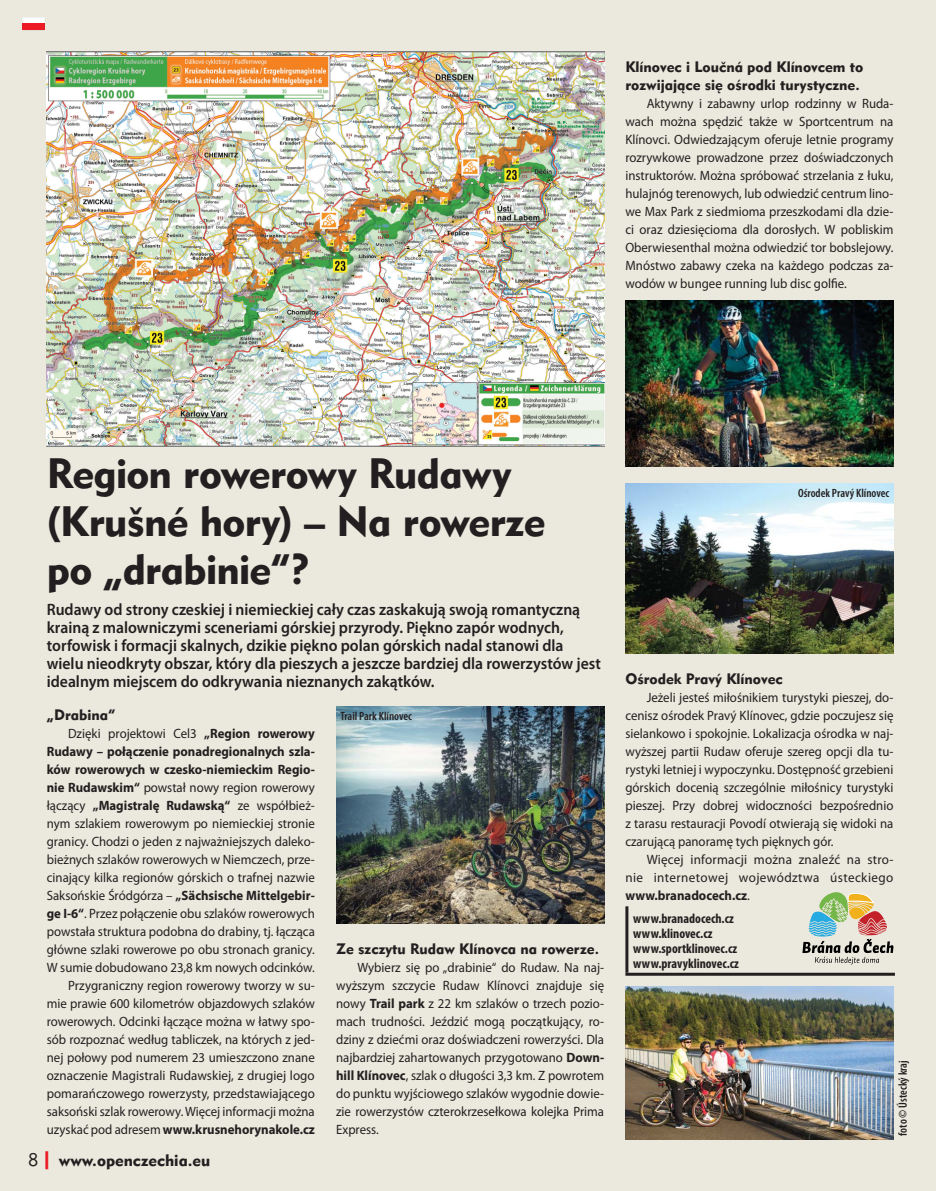
<style>
.page{position:relative;width:936px;height:1191px;background:#fff}
.page>*{position:absolute;margin:0;border:0;box-sizing:border-box;transform-origin:0 0}
.t1{font:42px/48px "Geometric 415 AT Black A";letter-spacing:-.015em;color:#231f20}
.t2{font:600 16.5px/18px "Myriad Pro";color:#231f20;scale:.95 1}
.t3{font:16.5px "Geometric 415 AT Black A";color:#231f20}
.t4{font:15px/18px "Geometric 415 AT Black A";color:#231f20}
.t5{font:13.5px/18px "Myriad Pro";color:#231f20;text-align:justify;scale:.95 1}
.t6{font:13.5px/18px "Myriad Pro";color:#231f20;text-align:justify}
.t7{font:700 condensed 13.5px/15px "Myriad Pro";color:#231f20}
.t8{font:600 condensed 12px "Myriad Pro";color:#231f20}
.s1{font-weight:700}
.s2{font-family:"Geometric 415 AT Lite A";font-size:18px}
.s3{font-size:18px;color:#ed1c24}
</style>
<div class="page">
<div style="left:0;top:0;width:935px;height:1190px;background:#ebe8dd"></div>
<hr style="left:625px;top:906px;width:3px;height:66px;background:#231f20">
<hr style="left:625px;top:972px;width:269px;height:3px;background:#231f20">
<img style="left:625px;top:301px;width:268px;height:166px">
<img style="left:625px;top:986px;width:268px;height:154px">
<img style="left:625px;top:484px;width:268px;height:170px">
<img style="left:336px;top:707px;width:268px;height:217px">
<img style="left:47px;top:51px;width:557px;height:395px">
<svg style="left:802px;top:892px;width:91px;height:72px"></svg>
<svg style="left:22px;top:17px;width:22px;height:13px"></svg>
<p class="t4" style="left:625px;top:59px;width:239px">Klínovec i Loučná pod Klínovcem to rozwijające się ośrodki turystyczne.</p>
<p class="t5" style="left:625px;top:96px;width:284px;text-indent:21px">Aktywny i zabawny urlop rodzinny w Ruda&shy;wach można spędzić także w Sportcentrum na Klínovci. Odwiedzającym oferuje letnie programy rozrywkowe prowadzone przez doświadczonych instruktorów. Można spróbować strzelania z łuku, hulajnóg terenowych, lub odwiedzić centrum lino&shy;we Max Park z siedmioma przeszkodami dla dzie&shy;ci oraz dziesięcioma dla dorosłych. W pobliskim Oberwiesenthal można odwiedzić tor bobslejowy.<br>Mnóstwo zabawy czeka na każdego podczas za&shy;wodów w bungee running lub disc golfie.</p>
<h1 class="t1" style="left:47px;top:454px;width:500px">Region rowerowy Rudawy (Krušné hory) – Na rowerze po „drabinie“?</h1>
<p class="t2" style="left:47px;top:602px;width:584px">Rudawy od strony czeskiej i niemieckiej cały czas zaskakują swoją romantyczną krainą z malowniczymi sceneriami górskiej przyrody. Piękno zapór wodnych, torfowisk i formacji skalnych, dzikie piękno polan górskich nadal stanowi dla wielu nieodkryty obszar, który dla pieszych a jeszcze bardziej dla rowerzystów jest idealnym miejscem do odkrywania nieznanych zakątków.</p>
<p class="t4" style="left:47px;top:707px;width:70px">„Drabina“</p>
<p class="t5" style="left:47px;top:726px;width:284px;text-align:right">Dzięki projektowi Cel3 <span class="s1">„Region rowerowy Rudawy – połączenie ponadregionalnych szla&shy;ków rowerowych w czesko-niemieckim Regio&shy;nie Rudawskim“</span> powstał nowy region rowerowy łączący <span class="s1">„Magistralę Rudawską“</span> ze współbież&shy;nym szlakiem rowerowym po niemieckiej stronie granicy. Chodzi o jeden z najważniejszych daleko&shy;bieżnych szlaków rowerowych w Niemczech, prze&shy;cinający kilka regionów górskich o trafnej nazwie Saksońskie Śródgórza – <span class="s1">„Sächsische Mittelgebir&shy;ge I-6“</span>. Przez połączenie obu szlaków rowerowych powstała struktura podobna do drabiny, tj. łącząca główne szlaki rowerowe po obu stronach granicy.<br>W sumie dobudowano 23,8 km nowych odcinków.<br>Przygraniczny region rowerowy tworzy w su&shy;mie prawie 600 kilometrów objazdowych szlaków rowerowych. Odcinki łączące można w łatwy spo&shy;sób rozpoznać według tabliczek, na których z jed&shy;nej połowy pod numerem 23 umieszczono znane oznaczenie Magistrali Rudawskiej, z drugiej logo pomarańczowego rowerzysty, przedstawiającego saksoński szlak rowerowy. Więcej informacji można uzyskać pod adresem <span class="s1">www.krusnehorynakole.cz</span></p>
<p class="t3" style="left:28px;top:1154px;width:184px"><span class="s2">8</span><span class="s3">|</span> www.openczechia.eu</p>
<p class="t8" style="left:340px;top:711px;width:73px">Trail Park Klínovec</p>
<p class="t4" style="left:336px;top:941px;width:264px">Ze szczytu Rudaw Klínovca na rowerze.</p>
<p class="t5" style="left:336px;top:960px;width:284px;text-indent:21px">Wybierz się po „drabinie“ do Rudaw. Na naj&shy;wyższym szczycie Rudaw Klínovci znajduje się nowy <span class="s1">Trail park</span> z 22 km szlaków o trzech pozio&shy;mach trudności. Jeździć mogą początkujący, ro&shy;dziny z dziećmi oraz doświadczeni rowerzyści. Dla najbardziej zahartowanych przygotowano <span class="s1">Down&shy;hill Klínovec</span>, szlak o długości 3,3 km. Z powrotem do punktu wyjściowego szlaków wygodnie dowie&shy;zie rowerzystów czterokrzesełkowa kolejka Prima Express.</p>
<p class="t8" style="left:798px;top:488px;width:92px">Ośrodek Pravý Klínovec</p>
<p class="t4" style="left:625px;top:671px;width:159px">Ośrodek Pravý Klínovec</p>
<p class="t5" style="left:625px;top:690px;width:284px;text-indent:21px">Jeżeli jesteś miłośnikiem turystyki pieszej, do&shy;cenisz ośrodek Pravý Klínovec, gdzie poczujesz się sielankowo i spokojnie. Lokalizacja ośrodka w naj&shy;wyższej partii Rudaw oferuje szereg opcji dla tu&shy;rystyki letniej i wypoczynku. Dostępność grzebieni górskich docenią szczególnie miłośnicy turystyki pieszej. Przy dobrej widoczności bezpośrednio z tarasu restauracji Povodí otwierają się widoki na czarującą panoramę tych pięknych gór.</p>
<p class="t6" style="left:625px;top:852px;width:269px;text-indent:21px">Więcej informacji można znaleźć na stro&shy;nie internetowej województwa ústeckiego <span class="s1">www.branadocech.cz</span>.</p>
<p class="t7" style="left:633px;top:912px;width:107px">www.branadocech.cz www.klinovec.cz www.sportklinovec.cz www.pravyklinovec.cz</p>
<p class="t8" style="left:898px;top:1135px;width:77px;rotate:-90deg">foto © Ústecký kraj</p>
</div>
